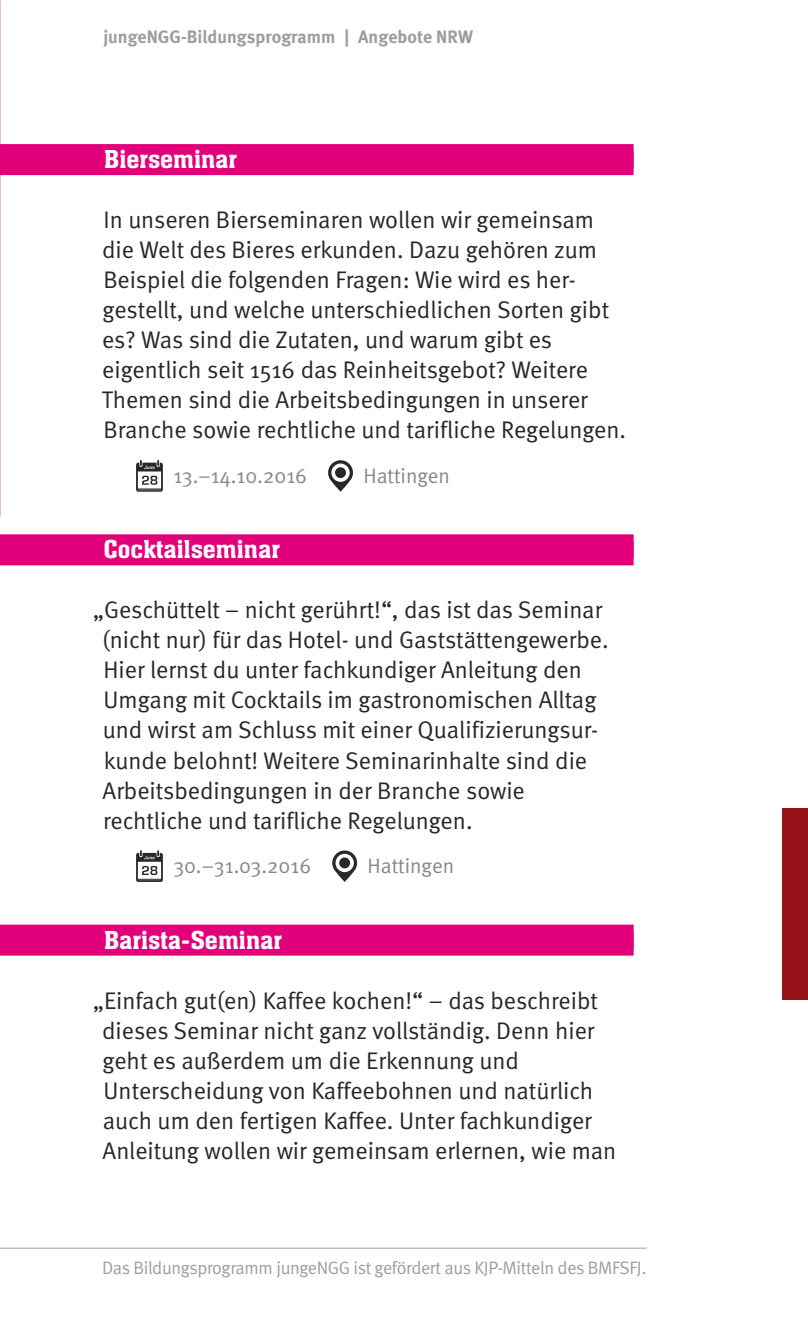
<style>
.page{position:relative;width:808px;height:1319px;background:#fff}
.page>*{position:absolute;margin:0;border:0;box-sizing:border-box;transform-origin:0 0}
.t1{font:500 27px "Neue Aachen Pro";color:#fff}
.t2{font:24px/30px "Meta Normal";color:#282829}
.t3{font:21px "Meta Normal";color:#87888a}
.t4{font:18px "Meta Normal";letter-spacing:-.02em;color:#9c9e9f}
.t5{font:18px "Meta Bold CE";color:#9c9e9f}
</style>
<div class="page">
<div style="left:783px;top:808px;width:25px;height:191px;background:#98121a"></div>
<hr style="left:0;top:1247px;width:647px;height:1px;background:#9c9e9f">
<img style="left:0;top:0;width:1px;height:516px">
<div style="left:0;top:144px;width:634px;height:24px;background:#e2007a"></div>
<div style="left:0;top:151px;width:634px;height:24px;background:#e2007a"></div>
<div style="left:0;top:534px;width:634px;height:24px;background:#e2007a"></div>
<div style="left:0;top:541px;width:634px;height:24px;background:#e2007a"></div>
<div style="left:0;top:924px;width:634px;height:24px;background:#e2007a"></div>
<div style="left:0;top:931px;width:634px;height:24px;background:#e2007a"></div>
<svg style="left:136px;top:460px;width:27px;height:31px"></svg>
<svg style="left:328px;top:460px;width:25px;height:31px"></svg>
<svg style="left:136px;top:850px;width:27px;height:31px"></svg>
<svg style="left:332px;top:850px;width:25px;height:31px"></svg>
<p class="t5" style="left:103px;top:25px;width:371px">jungeNGG-Bildungsprogramm | Angebote NRW</p>
<p class="t1" style="left:104px;top:144px;width:134px">Bierseminar</p>
<p class="t2" style="left:102px;top:204px;width:526px">In unseren Bierseminaren wollen wir gemeinsam die Welt des Bieres erkunden. Dazu gehören zum Beispiel die folgenden Fragen: Wie wird es her&shy;gestellt, und welche unterschiedlichen Sorten gibt es? Was sind die Zutaten, und warum gibt es eigentlich seit 1516 das Reinheitsgebot? Weitere Themen sind die Arbeitsbedingungen in unserer Branche sowie rechtliche und tarifliche Regelungen.</p>
<p class="t3" style="left:173px;top:463px;width:135px">13.–14.10.2016</p>
<p class="t3" style="left:363px;top:463px;width:88px">Hattingen</p>
<p class="t1" style="left:104px;top:534px;width:178px">Cocktailseminar</p>
<p class="t2" style="left:102px;top:594px;width:508px;text-indent:-9px">„Geschüttelt – nicht gerührt!“, das ist das Seminar (nicht nur) für das Hotel- und Gaststättengewerbe.<br>Hier lernst du unter fachkundiger Anleitung den Umgang mit Cocktails im gastronomischen Alltag und wirst am Schluss mit einer Qualifizierungsur&shy;kunde belohnt! Weitere Seminarinhalte sind die Arbeitsbedingungen in der Branche sowie rechtliche und tarifliche Regelungen.</p>
<p class="t3" style="left:173px;top:853px;width:139px">30.–31.03.2016</p>
<p class="t3" style="left:368px;top:853px;width:88px">Hattingen</p>
<p class="t1" style="left:104px;top:924px;width:179px">Barista-Seminar</p>
<p class="t2" style="left:102px;top:984px;width:516px;text-indent:-9px">„Einfach gut(en) Kaffee kochen!“ – das beschreibt dieses Seminar nicht ganz vollständig. Denn hier geht es außerdem um die Erkennung und Unterscheidung von Kaffeebohnen und natürlich auch um den fertigen Kaffee. Unter fachkundiger Anleitung wollen wir gemeinsam erlernen, wie man</p>
<p class="t4" style="left:102px;top:1257px;width:546px">Das Bildungsprogramm jungeNGG ist gefördert aus KJP-Mitteln des BMFSFJ.</p>
</div>
